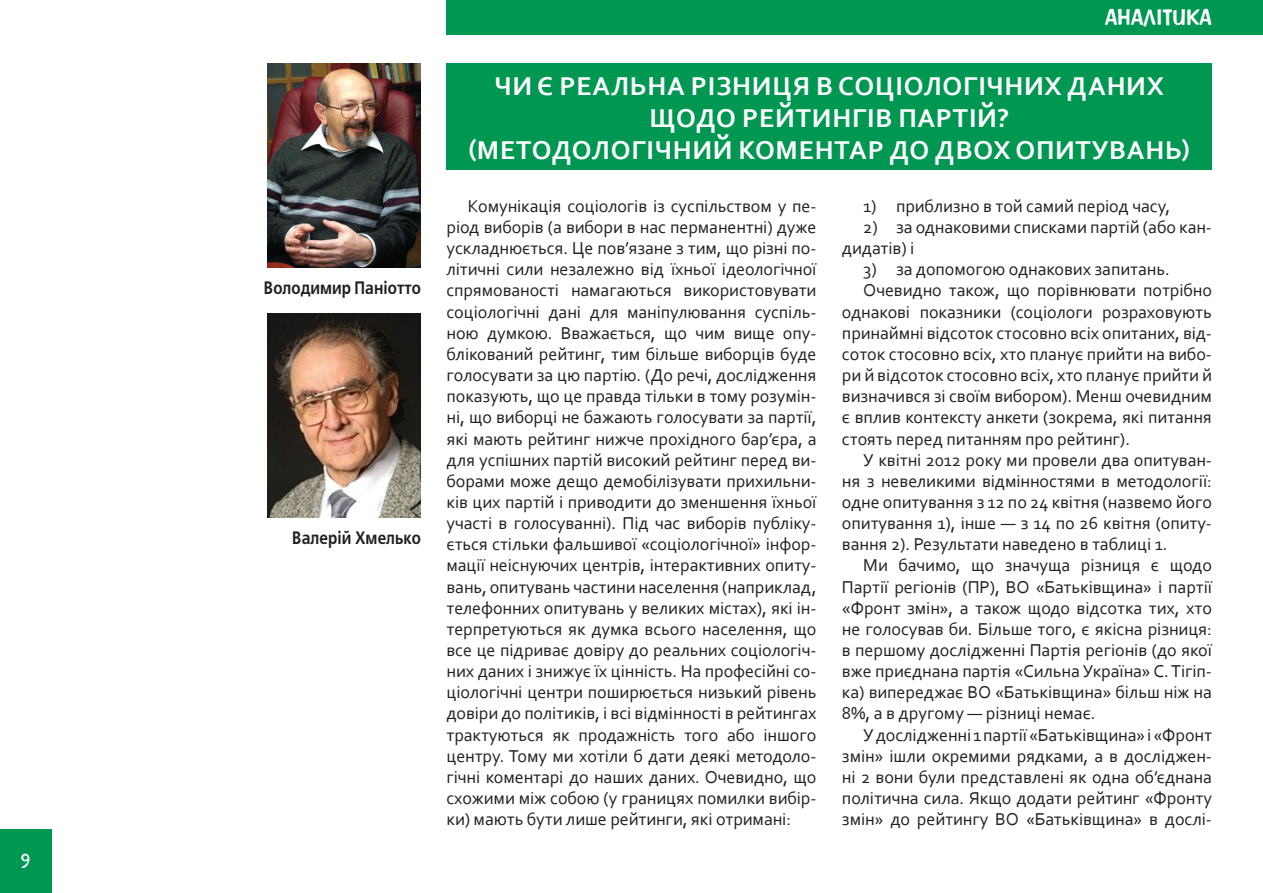
<style>
.page{position:relative;width:1263px;height:893px;background:#fff}
.page>*{position:absolute;margin:0;border:0;box-sizing:border-box;transform-origin:0 0}
.Header1{font:700 27px/32.4px "Corbel";letter-spacing:.03em;color:#fff;text-align:center}
.t1{font:21px "EFN Populus CPS";letter-spacing:-.01em;color:#fff}
.t2{font:18px/21.1px "Corbel";letter-spacing:-.005em;color:#231f20;text-align:justify}
.PidpPidPh{font:700 18px "EFN Bureau CPS";color:#231f20}
.t3{font:18px "DS Moster";color:#fff}
</style>
<div class="page">
<div style="left:0;top:829px;width:51px;height:64px;background:#009752"></div>
<div style="left:446px;top:0;width:817px;height:34px;background:#009752"></div>
<img style="left:268px;top:314px;width:153px;height:204px">
<div style="left:446px;top:64px;width:766px;height:106px;background:#009752"></div>
<img style="left:268px;top:64px;width:153px;height:204px">
<p class="t3" style="left:21px;top:849px;width:11px">9</p>
<p class="PidpPidPh" style="left:264px;top:278px;width:159px">Володимир Паніотто</p>
<p class="PidpPidPh" style="left:292px;top:528px;width:130px">Валерій Хмелько</p>
<p class="t1" style="left:1105px;top:5px;width:108px">АНАЛІТИКА</p>
<p class="Header1" style="left:494px;top:69px;width:671px">ЧИ Є РЕАЛЬНА РІЗНИЦЯ В СОЦІОЛОГІЧНИХ ДАНИХ<br>ЩОДО РЕЙТИНГІВ ПАРТІЙ?</p>
<p class="Header1" style="left:468px;top:134px;width:723px">(МЕТОДОЛОГІЧНИЙ КОМЕНТАР ДО ДВОХ ОПИТУВАНЬ)</p>
<p class="t2" style="left:446px;top:195px;width:371px;text-indent:21px">Комунікація соціологів із суспільством у пе&shy;ріод виборів (а вибори в нас перманентні) дуже ускладнюється. Це пов’язане з тим, що різні по&shy;літичні сили незалежно від їхньої ідеологічної спрямованості намагаються використовувати соціологічні дані для маніпулювання суспіль&shy;ною думкою. Вважається, що чим вище опу&shy;блікований рейтинг, тим більше виборців буде голосувати за цю партію. (До речі, дослідження показують, що це правда тільки в тому розумін&shy;ні, що виборці не бажають голосувати за партії, які мають рейтинг нижче прохідного бар’єра, а для успішних партій високий рейтинг перед ви&shy;борами може дещо демобілізувати прихильни&shy;ків цих партій і приводити до зменшення їхньої участі в голосуванні). Під час виборів публіку&shy;ється стільки фальшивої «соціологічної» інфор&shy;мації неіснуючих центрів, інтерактивних опиту&shy;вань, опитувань частини населення (наприклад, телефонних опитувань у великих містах), які ін&shy;терпретуються як думка всього населення, що все це підриває довіру до реальних соціологіч&shy;них даних і знижує їх цінність. На професійні со&shy;ціологічні центри поширюється низький рівень довіри до політиків, і всі відмінності в рейтингах трактуються як продажність того або іншого центру. Тому ми хотіли б дати деякі методоло&shy;гічні коментарі до наших даних. Очевидно, що схожими між собою (у границях помилки вибір&shy;ки) мають бути лише рейтинги, які отримані:</p>
<p class="t2" style="left:863px;top:195px;width:309px">1) приблизно в той самий період часу,</p>
<p class="t2" style="left:842px;top:216px;width:371px;text-indent:21px">2) за однаковими списками партій (або кан&shy;дидатів) і</p>
<p class="t2" style="left:863px;top:258px;width:308px">3) за допомогою однакових запитань.</p>
<p class="t2" style="left:842px;top:279px;width:371px;text-indent:21px">Очевидно також, що порівнювати потрібно однакові показники (соціологи розраховують принаймні відсоток стосовно всіх опитаних, від&shy;соток стосовно всіх, хто планує прийти на вибо&shy;ри й відсоток стосовно всіх, хто планує прийти й визначився зі своїм вибором). Менш очевидним є вплив контексту анкети (зокрема, які питання стоять перед питанням про рейтинг).</p>
<p class="t2" style="left:842px;top:449px;width:372px;text-indent:21px">У квітні 2012 року ми провели два опитуван&shy;ня з невеликими відмінностями в методології: одне опитування з 12 по 24 квітня (назвемо його опитування 1), інше — з 14 по 26 квітня (опиту&shy;вання 2). Результати наведено в таблиці 1.</p>
<p class="t2" style="left:842px;top:554px;width:372px;text-indent:21px">Ми бачимо, що значуща різниця є щодо Партії регіонів (ПР), ВО «Батьківщина» і партії «Фронт змін», а також щодо відсотка тих, хто не голосував би. Більше того, є якісна різниця: в першому дослідженні Партія регіонів (до якої вже приєднана партія «Сильна Україна» С. Тігіп&shy;ка) випереджає ВО «Батьківщина» більш ніж на 8%, а в другому — різниці немає.</p>
<p class="t2" style="left:842px;top:724px;width:371px;text-indent:21px">У дослідженні 1 партії «Батьківщина» і «Фронт змін» ішли окремими рядками, а в досліджен&shy;ні 2 вони були представлені як одна об’єднана політична сила. Якщо додати рейтинг «Фронту змін» до рейтингу ВО «Батьківщина» в дослі-</p>
</div>
